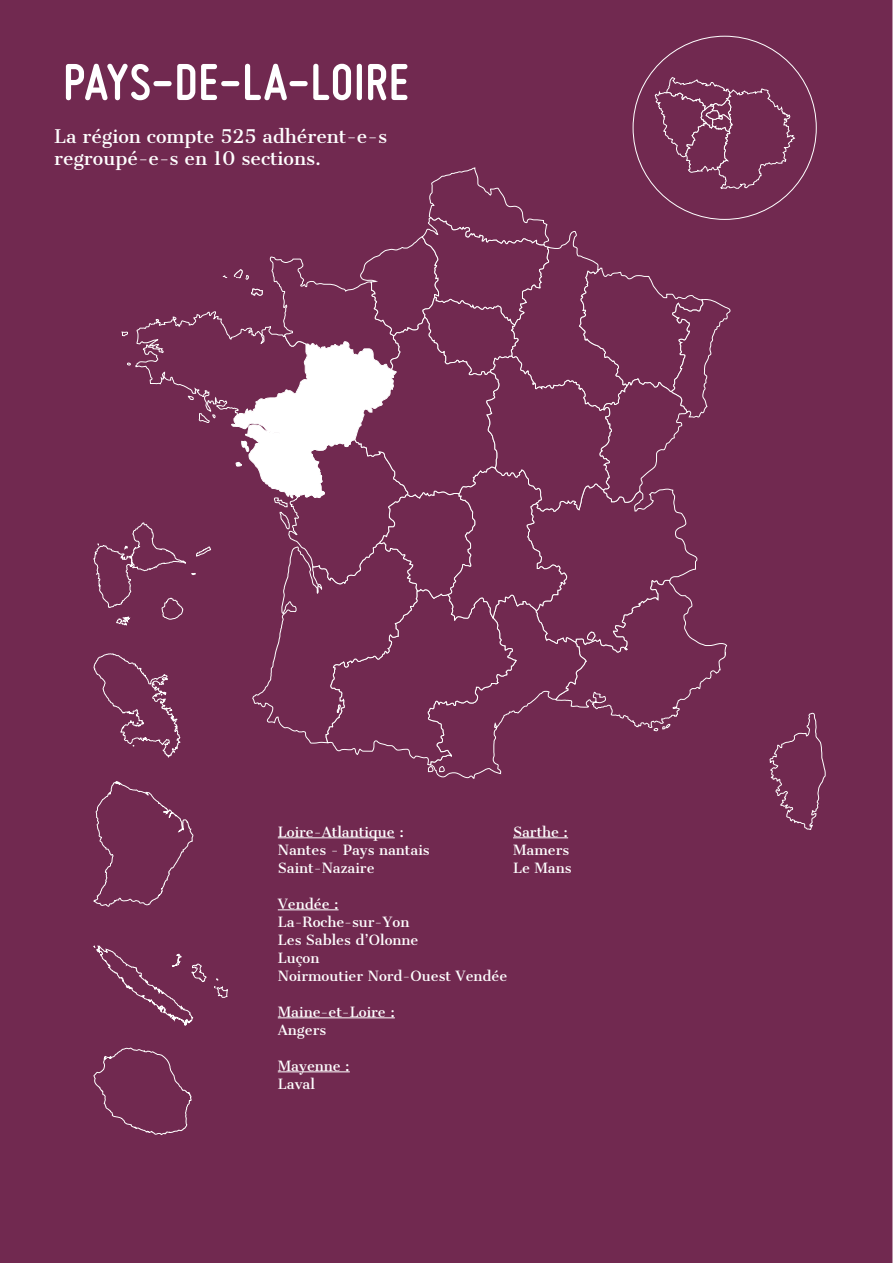
<style>
.page{position:relative;width:893px;height:1263px;background:#712950}
.page>*{position:absolute;margin:0;border:0;box-sizing:border-box;transform-origin:0 0}
.t1{font:700 54px "Miso";letter-spacing:.015em;color:#fff}
.cahpeau_page_carte{font:18px "Cantata One";color:#fff}
.t2{font:13.5px "Cantata One";color:#fff}
</style>
<div class="page">
<svg style="left:93px;top:944px;width:135px;height:82px"></svg>
<svg style="left:93px;top:1047px;width:99px;height:88px"></svg>
<div style="left:633px;top:36px;width:183px;height:183px;background:#712950;border-radius:50%"></div>
<div style="left:93px;top:77px;width:733px;height:830px;background:#712950"></div>
<hr style="left:278px;top:837px;width:117px;height:1px;background:#fff">
<hr style="left:278px;top:909px;width:61px;height:1px;background:#fff">
<hr style="left:278px;top:1017px;width:117px;height:1px;background:#fff">
<hr style="left:278px;top:1071px;width:72px;height:1px;background:#fff">
<hr style="left:513px;top:837px;width:55px;height:1px;background:#fff">
<p class="t1" style="left:63px;top:51px;width:347px">PAYS-DE-LA-LOIRE</p>
<p class="cahpeau_page_carte" style="left:54px;top:125px;width:334px">La région compte 525 adhérent-e-s</p>
<p class="cahpeau_page_carte" style="left:54px;top:147px;width:269px">regroupé-e-s en 10 sections.</p>
<p class="t2" style="left:278px;top:823px;width:128px">Loire-Atlantique :</p>
<p class="t2" style="left:278px;top:841px;width:153px">Nantes - Pays nantais</p>
<p class="t2" style="left:278px;top:859px;width:98px">Saint-Nazaire</p>
<p class="t2" style="left:278px;top:895px;width:62px">Vendée :</p>
<p class="t2" style="left:278px;top:913px;width:133px">La-Roche-sur-Yon</p>
<p class="t2" style="left:278px;top:931px;width:142px">Les Sables d’Olonne</p>
<p class="t2" style="left:278px;top:949px;width:43px">Luçon</p>
<p class="t2" style="left:278px;top:967px;width:231px">Noirmoutier Nord-Ouest Vendée</p>
<p class="t2" style="left:278px;top:1003px;width:119px">Maine-et-Loire :</p>
<p class="t2" style="left:278px;top:1021px;width:50px">Angers</p>
<p class="t2" style="left:278px;top:1057px;width:73px">Mayenne :</p>
<p class="t2" style="left:278px;top:1075px;width:39px">Laval</p>
<p class="t2" style="left:513px;top:823px;width:57px">Sarthe :</p>
<p class="t2" style="left:513px;top:841px;width:58px">Mamers</p>
<p class="t2" style="left:513px;top:859px;width:60px">Le Mans</p>
</div>
